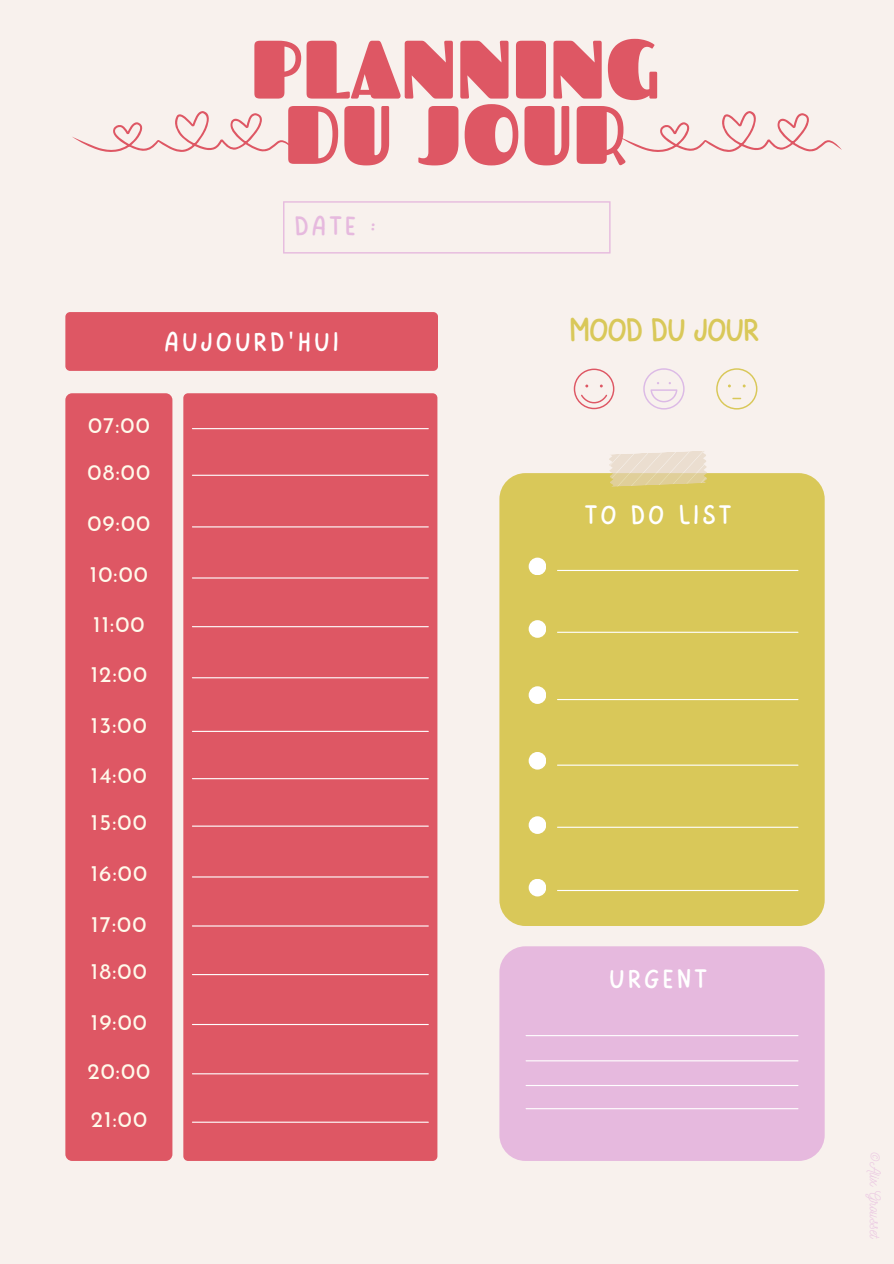
<style>
.page{position:relative;width:894px;height:1264px;background:#fff}
.page>*{position:absolute;margin:0;border:0;box-sizing:border-box;transform-origin:0 0}
.t1{font:82.5px/65.2px "Fascinate";color:#de5764;text-align:center}
.t2{font:33px "FEELFREE Regular";letter-spacing:.03em;color:#d9c859}
.t3{font:27px "FEELFREE Regular";letter-spacing:.16em;color:#fff}
.t4{font:27px "FEELFREE Regular";color:#e6b9de}
.t5{font:22.5px "Josefin Sans";letter-spacing:.05em;color:#fffaeb}
.t6{font:15px "Nickainley";color:#e6b9de}
.s1{font-family:"Noto Sans"}
</style>
<div class="page">
<div style="left:0;top:0;width:893px;height:1263px;background:#f8f1ed"></div>
<div style="left:65px;top:312px;width:373px;height:59px;background:#de5764;border-radius:5px"></div>
<div style="left:183px;top:393px;width:254px;height:767px;background:#de5764;border-radius:5px"></div>
<div style="left:65px;top:393px;width:107px;height:767px;background:#de5764;border-radius:7px"></div>
<hr style="left:192px;top:428px;width:236px;height:1px;background:#fff">
<hr style="left:192px;top:474px;width:236px;height:2px;background:#fff">
<hr style="left:192px;top:526px;width:236px;height:1px;background:#fff">
<hr style="left:192px;top:577px;width:236px;height:1px;background:#fff">
<hr style="left:192px;top:626px;width:236px;height:1px;background:#fff">
<hr style="left:192px;top:677px;width:236px;height:1px;background:#fff">
<hr style="left:192px;top:730px;width:236px;height:2px;background:#fff">
<hr style="left:192px;top:778px;width:236px;height:1px;background:#fff">
<hr style="left:192px;top:825px;width:236px;height:1px;background:#fff">
<hr style="left:192px;top:876px;width:236px;height:1px;background:#fff">
<hr style="left:192px;top:925px;width:236px;height:1px;background:#fff">
<hr style="left:192px;top:974px;width:236px;height:1px;background:#fff">
<hr style="left:192px;top:1023px;width:236px;height:2px;background:#fff">
<hr style="left:192px;top:1073px;width:236px;height:1px;background:#fff">
<hr style="left:192px;top:1121px;width:236px;height:1px;background:#fff">
<svg style="left:573px;top:368px;width:41px;height:41px"></svg>
<svg style="left:643px;top:368px;width:41px;height:41px"></svg>
<svg style="left:716px;top:368px;width:41px;height:41px"></svg>
<div style="left:499px;top:473px;width:325px;height:453px;background:#d9c859;border-radius:26px"></div>
<div style="left:499px;top:946px;width:325px;height:214px;background:#e6b9de;border-radius:26px"></div>
<svg style="left:608px;top:451px;width:99px;height:36px"></svg>
<div style="left:528px;top:557px;width:18px;height:18px;background:#fff;border-radius:50%"></div>
<div style="left:528px;top:620px;width:18px;height:18px;background:#fff;border-radius:50%"></div>
<div style="left:528px;top:686px;width:18px;height:18px;background:#fff;border-radius:50%"></div>
<div style="left:528px;top:752px;width:18px;height:17px;background:#fff;border-radius:50%"></div>
<div style="left:528px;top:816px;width:18px;height:18px;background:#fff;border-radius:50%"></div>
<div style="left:528px;top:878px;width:18px;height:18px;background:#fff;border-radius:50%"></div>
<hr style="left:526px;top:1035px;width:271px;height:1px;background:#fff">
<hr style="left:557px;top:570px;width:240px;height:1px;background:#fff">
<hr style="left:557px;top:631px;width:240px;height:2px;background:#fff">
<hr style="left:557px;top:699px;width:240px;height:1px;background:#fff">
<hr style="left:557px;top:764px;width:240px;height:1px;background:#fff">
<hr style="left:557px;top:826px;width:240px;height:1px;background:#fff">
<hr style="left:557px;top:889px;width:240px;height:2px;background:#fff">
<hr style="left:526px;top:1060px;width:271px;height:1px;background:#fff">
<hr style="left:526px;top:1084px;width:271px;height:2px;background:#fff">
<hr style="left:526px;top:1108px;width:271px;height:1px;background:#fff">
<svg style="left:283px;top:201px;width:327px;height:52px"></svg>
<svg style="left:72px;top:111px;width:222px;height:41px"></svg>
<svg style="left:619px;top:111px;width:222px;height:41px"></svg>
<h1 class="t1" style="left:250px;top:35px;width:411px">PLANNING<br>DU JOUR</h1>
<h2 class="t4" style="left:295px;top:214px;width:81px">DATE :</h2>
<p class="t3" style="left:165px;top:329px;width:174px">AUJOURD<span class="s1">'</span>HUI</p>
<p class="t5" style="left:88px;top:416px;width:63px">07:00</p>
<h3 class="t5" style="left:88px;top:463px;width:64px">08:00</h3>
<h3 class="t5" style="left:87px;top:514px;width:64px">09:00</h3>
<h4 class="t5" style="left:90px;top:565px;width:60px">10:00</h4>
<h4 class="t5" style="left:93px;top:615px;width:53px">11:00</h4>
<h4 class="t5" style="left:91px;top:665px;width:58px">12:00</h4>
<h4 class="t5" style="left:91px;top:716px;width:57px">13:00</h4>
<h4 class="t5" style="left:91px;top:765px;width:58px">14:00</h4>
<h4 class="t5" style="left:91px;top:813px;width:57px">15:00</h4>
<h4 class="t5" style="left:91px;top:864px;width:58px">16:00</h4>
<h4 class="t5" style="left:91px;top:914px;width:57px">17:00</h4>
<h4 class="t5" style="left:91px;top:962px;width:57px">18:00</h4>
<h4 class="t5" style="left:91px;top:1012px;width:58px">19:00</h4>
<h4 class="t5" style="left:87px;top:1061px;width:64px">20:00</h4>
<h4 class="t5" style="left:91px;top:1110px;width:58px">21:00</h4>
<h4 class="t2" style="left:569px;top:315px;width:189px">MOOD DU JOUR</h4>
<h4 class="t3" style="left:585px;top:503px;width:146px">TO DO LIST</h4>
<h4 class="t3" style="left:609px;top:967px;width:98px">URGENT</h4>
<p class="t6" style="left:884px;top:1150px;width:90px;rotate:90deg">©Alix Grousset</p>
</div>
